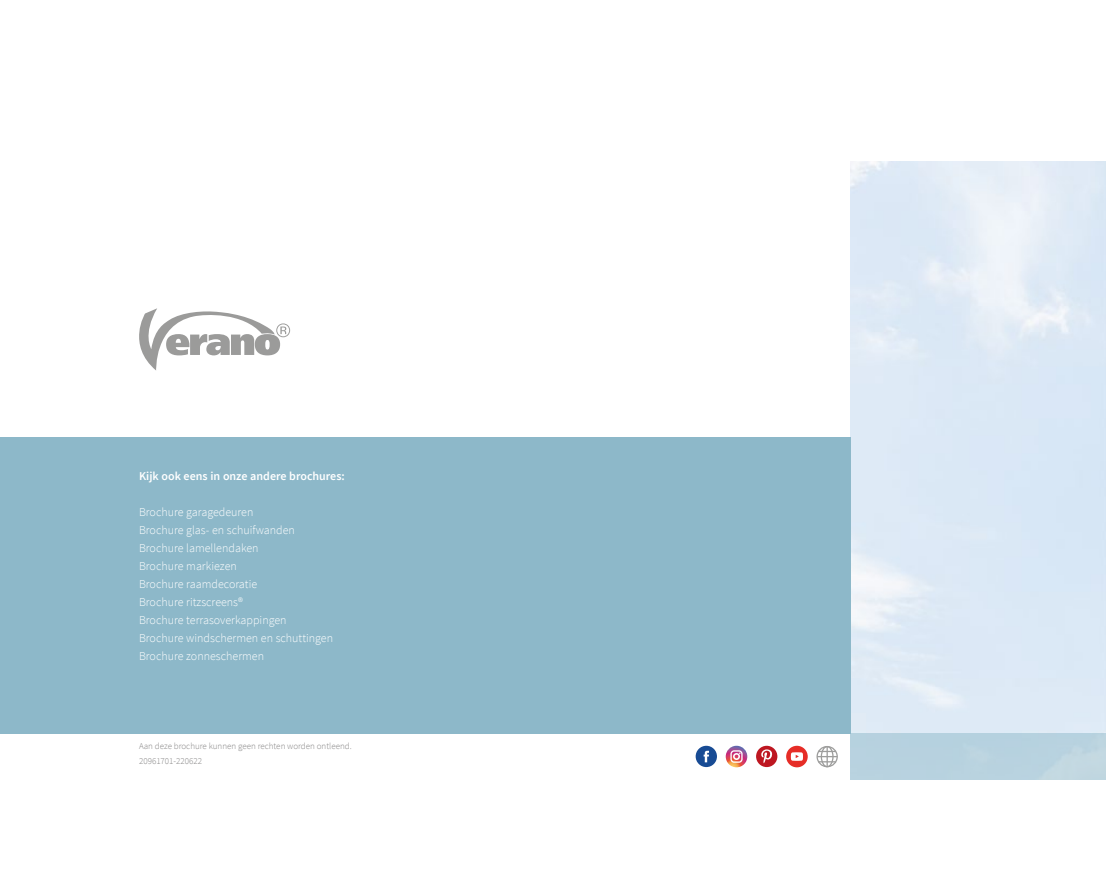
<style>
.page{position:relative;width:1106px;height:893px;background:#fff}
.page>*{position:absolute;margin:0;border:0;box-sizing:border-box;transform-origin:0 0}
.t1{font:300 12px/18px "Source Sans Pro";color:#fff}
.t2{font:600 12px "Source Sans Pro";color:#fff}
.t3{font:300 9px/15px "Source Sans Pro";color:#858484}
</style>
<div class="page">
<div style="left:0;top:437px;width:850px;height:296px;background:#8db8c9"></div>
<svg style="left:139px;top:308px;width:151px;height:63px"></svg>
<div style="left:850px;top:733px;width:256px;height:47px;background:#b8d2df"></div>
<svg style="left:725px;top:746px;width:22px;height:21px"></svg>
<svg style="left:730px;top:750px;width:12px;height:13px"></svg>
<div style="left:786px;top:746px;width:21px;height:21px;background:#e62d27;border-radius:50%"></div>
<svg style="left:791px;top:752px;width:12px;height:9px"></svg>
<div style="left:816px;top:746px;width:21px;height:21px;border:1px solid #9d9d9c;border-radius:50%"></div>
<div style="left:820px;top:746px;width:13px;height:21px;border:1px solid #9d9d9c;border-radius:50%"></div>
<svg style="left:817px;top:747px;width:20px;height:20px"></svg>
<div style="left:756px;top:746px;width:21px;height:21px;background:#be1721;border-radius:50%"></div>
<svg style="left:761px;top:749px;width:11px;height:14px"></svg>
<div style="left:695px;top:746px;width:22px;height:21px;background:#184b94;border-radius:50%"></div>
<svg style="left:703px;top:751px;width:6px;height:11px"></svg>
<p class="t2" style="left:139px;top:468px;width:207px">Kijk ook eens in onze andere brochures:</p>
<p class="t1" style="left:139px;top:503px;width:195px">Brochure garagedeuren<br>Brochure glas- en schuifwanden<br>Brochure lamellendaken<br>Brochure markiezen<br>Brochure raamdecoratie<br>Brochure ritzscreens®<br>Brochure terrasoverkappingen<br>Brochure windschermen en schuttingen<br>Brochure zonneschermen</p>
<p class="t3" style="left:139px;top:739px;width:214px">Aan deze brochure kunnen geen rechten worden ontleend.<br>20961701-220622</p>
</div>
